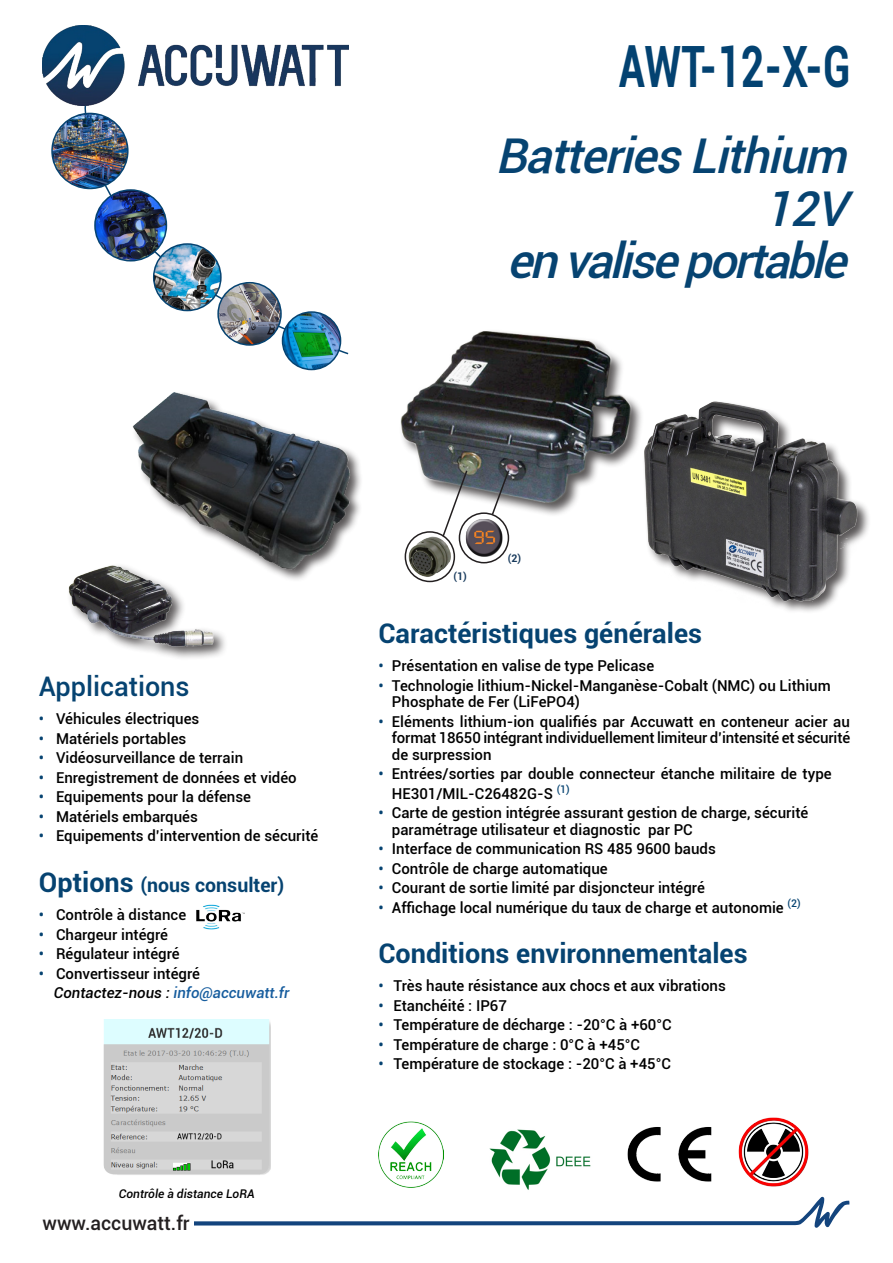
<style>
.page{position:relative;width:893px;height:1263px;background:#fff}
.page>*{position:absolute;margin:0;border:0;box-sizing:border-box;transform-origin:0 0}
.Titre_bandeau{font:700 57px "Roboto";color:#034271;scale:.72 1}
.t1{font:italic 500 48px "Roboto";color:#064371}
.titre{font:700 27px "Roboto";color:#064371}
.titre-2{font:500 27px "Roboto";color:#064371}
.titre-3{font:700 19.5px "Roboto";color:#064371}
.t2{font:500 19.5px "Roboto";color:#231f20}
.titre-4{font:500 15px/16.5px "Roboto";color:#000;text-align:right}
.t3{font:italic 500 15px "Roboto";color:#175d9e}
.t4{font:italic 500 12px "Roboto";color:#000}
.t5{font:700 10.5px "Roboto";color:#183a5c}
.s1{font-size:58.2px}
.s2{color:#064371}
.s3{font-size:27px}
.s4{color:#000}
</style>
<div class="page">
<svg style="left:195px;top:1197px;width:655px;height:31px"></svg>
<div style="left:399px;top:329px;width:245px;height:189px;background:#231f20;opacity:.75"></div>
<img style="left:399px;top:329px;width:235px;height:180px">
<img style="left:43px;top:26px;width:305px;height:80px">
<img style="left:196px;top:904px;width:49px;height:26px">
<img style="left:627px;top:1127px;width:85px;height:55px">
<img style="left:473px;top:1129px;width:124px;height:72px">
<img style="left:378px;top:1121px;width:65px;height:66px">
<img style="left:738px;top:1117px;width:71px;height:70px">
<img style="left:464px;top:519px;width:40px;height:39px">
<svg style="left:490px;top:469px;width:20px;height:47px"></svg>
<div style="left:459px;top:512px;width:50px;height:51px;border:2px solid #231f20;border-radius:50%"></div>
<img style="left:409px;top:536px;width:42px;height:40px">
<div style="left:405px;top:531px;width:50px;height:51px;border:2px solid #231f20;border-radius:50%"></div>
<svg style="left:441px;top:469px;width:28px;height:69px"></svg>
<svg style="left:80px;top:104px;width:269px;height:251px"></svg>
<img style="left:154px;top:244px;width:67px;height:66px;border-radius:33px">
<div style="left:153px;top:243px;width:69px;height:68px;border:2px solid #064371;border-radius:50%"></div>
<img style="left:282px;top:312px;width:59px;height:57px;border-radius:29px">
<div style="left:282px;top:311px;width:59px;height:59px;border:2px solid #064371;border-radius:50%"></div>
<img style="left:95px;top:190px;width:71px;height:71px;border-radius:36px">
<div style="left:94px;top:189px;width:73px;height:72px;border:2px solid #064371;border-radius:50%"></div>
<img style="left:52px;top:113px;width:76px;height:75px;border-radius:38px">
<div style="left:51px;top:113px;width:78px;height:76px;border:2px solid #064371;border-radius:50%"></div>
<img style="left:218px;top:283px;width:63px;height:62px;border-radius:31px">
<div style="left:217px;top:282px;width:65px;height:64px;border:2px solid #064371;border-radius:50%"></div>
<div style="left:67px;top:562px;width:161px;height:99px;background:#231f20;opacity:.75"></div>
<img style="left:67px;top:562px;width:150px;height:88px">
<img style="left:103px;top:1019px;width:167px;height:156px">
<img style="left:634px;top:396px;width:232px;height:215px">
<div style="left:132px;top:391px;width:231px;height:191px;background:#231f20;opacity:.75"></div>
<img style="left:131px;top:391px;width:224px;height:181px">
<p class="Titre_bandeau" style="left:619px;top:27px;width:323px"><span class="s1">A</span>WT-12-X-G</p>
<p class="t1" style="left:495px;top:122px;width:367px">BatteriesLithium</p>
<p class="t1" style="left:764px;top:175px;width:99px">12V</p>
<p class="t1" style="left:507px;top:227px;width:355px">envaliseportable</p>
<p class="titre-2" style="left:39px;top:667px;width:152px">Applications</p>
<p class="titre-4" style="left:39px;top:710px;width:162px"><span class="s2">•</span> Véhicules électriques</p>
<p class="titre-4" style="left:39px;top:730px;width:149px"><span class="s2">•</span> Matériels portables</p>
<p class="titre-4" style="left:39px;top:749px;width:206px"><span class="s2">•</span> Vidéosurveillance de terrain</p>
<p class="titre-4" style="left:39px;top:769px;width:259px"><span class="s2">•</span> Enregistrement de données et vidéo</p>
<p class="titre-4" style="left:39px;top:788px;width:213px"><span class="s2">•</span> Equipements pour la défense</p>
<p class="titre-4" style="left:39px;top:808px;width:160px"><span class="s2">•</span> Matériels embarqués</p>
<p class="titre-4" style="left:39px;top:827px;width:281px"><span class="s2">•</span> Equipements d’intervention de sécurité</p>
<p class="titre-3" style="left:39px;top:871px;width:247px"><span class="s3">Options</span> (nous consulter)</p>
<p class="titre-4" style="left:39px;top:906px;width:149px"><span class="s2">•</span> Contrôle à distance</p>
<p class="titre-4" style="left:39px;top:926px;width:131px"><span class="s2">•</span> Chargeur intégré</p>
<p class="titre-4" style="left:39px;top:945px;width:142px"><span class="s2">•</span> Régulateur intégré</p>
<p class="titre-4" style="left:39px;top:965px;width:163px"><span class="s2">•</span> Convertisseur intégré</p>
<p class="t3" style="left:54px;top:982px;width:237px"><span class="s4">Contactez-nous :</span> info@accuwatt.fr</p>
<p class="t4" style="left:119px;top:1185px;width:137px">Contrôle à distance LoRA</p>
<p class="t2" style="left:43px;top:1209px;width:149px">www.accuwatt.fr</p>
<p class="t5" style="left:454px;top:569px;width:15px">(1)</p>
<p class="t5" style="left:508px;top:551px;width:15px">(2)</p>
<p class="titre" style="left:378px;top:614px;width:325px">Caractéristiques générales</p>
<p class="titre-4" style="left:378px;top:657px;width:277px"><span class="s2">•</span> Présentation en valise de type Pelicase</p>
<p class="titre-4" style="left:378px;top:676px;width:454px"><span class="s2">•</span> Technologie lithium-Nickel-Manganèse-Cobalt (NMC) ou Lithium</p>
<p class="titre-4" style="left:392px;top:693px;width:190px">Phosphate de Fer (LiFePO4)</p>
<p class="titre-4" style="left:378px;top:712px;width:473px"><span class="s2">•</span> Eléments lithium-ion qualifiés par Accuwatt en conteneur acier au format 18650 intégrant individuellement limiteur d’intensité et sécurité</p>
<p class="titre-4" style="left:392px;top:745px;width:101px">de surpression</p>
<p class="titre-4" style="left:392px;top:763px;width:441px;line-height:19.5px;text-align:left;text-indent:-13px"><span class="s2">•</span> Entrées/sorties par double connecteur étanche militaire de type<br>HE301/MIL-C26482G-S <sup>(1)</sup></p>
<p class="titre-4" style="left:378px;top:804px;width:431px"><span class="s2">•</span> Carte de gestion intégrée assurant gestion de charge, sécurité</p>
<p class="titre-4" style="left:392px;top:820px;width:302px">paramétrage utilisateur et diagnostic par PC</p>
<p class="titre-4" style="left:378px;top:840px;width:339px"><span class="s2">•</span> Interface de communication RS 485 9600 bauds</p>
<p class="titre-4" style="left:378px;top:859px;width:231px"><span class="s2">•</span> Contrôle de charge automatique</p>
<p class="titre-4" style="left:378px;top:879px;width:328px"><span class="s2">•</span> Courant de sortie limité par disjoncteur intégré</p>
<p class="titre-4" style="left:378px;top:898px;width:424px"><span class="s2">•</span> Affichage local numérique du taux de charge et autonomie <sup>(2)</sup></p>
<p class="titre" style="left:378px;top:934px;width:371px">Conditions environnementales</p>
<p class="titre-4" style="left:378px;top:977px;width:349px"><span class="s2">•</span> Très haute résistance aux chocs et aux vibrations</p>
<p class="titre-4" style="left:378px;top:997px;width:130px"><span class="s2">•</span> Etanchéité : IP67</p>
<p class="titre-4" style="left:378px;top:1016px;width:295px"><span class="s2">•</span> Température de décharge : -20°C à +60°C</p>
<p class="titre-4" style="left:378px;top:1036px;width:263px"><span class="s2">•</span> Température de charge : 0°C à +45°C</p>
<p class="titre-4" style="left:378px;top:1055px;width:294px"><span class="s2">•</span> Température de stockage : -20°C à +45°C</p>
</div>
